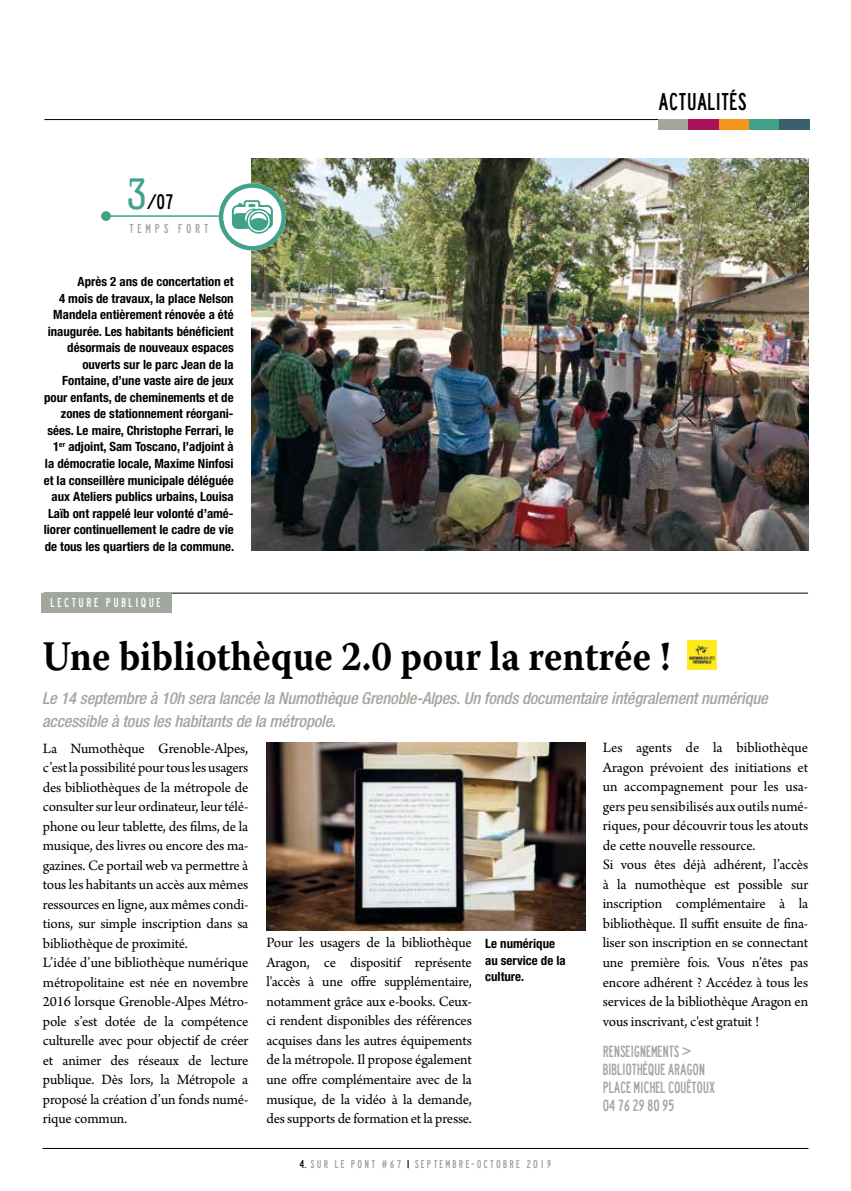
<style>
.page{position:relative;width:851px;height:1191px;background:#fff}
.page>*{position:absolute;margin:0;border:0;box-sizing:border-box;transform-origin:0 0}
.t1{font:700 42px "Warnock Pro";color:#000;scale:.9 1}
.t2{font:22.5px "lanea";color:#000}
.t3{font:19.5px "lanea";color:#000}
.t4{font:italic 500 condensed 16.5px/22.5px "Helvetica Neue";letter-spacing:-.01em;color:#a2a79e}
.t5{font:15px/19.5px "Arno Pro";letter-spacing:-.01em;color:#000}
.t6{font:15px/18px "lanea";letter-spacing:-.02em;color:#a2a79e;scale:.96 1}
.t7{font:700 condensed 12.75px/16.5px "Helvetica Neue";color:#000;text-align:right}
.t8{font:12px "lanea";letter-spacing:.2em;color:#fff}
.t9{font:12px "lanea";letter-spacing:.3em;color:#a2a79e}
.t10{font:10.5px "lanea";letter-spacing:.2em;color:#9c9e9f}
.s1{font-family:"Tower Print US";font-size:39.9px;color:#42a289}
.s2{color:#000}
</style>
<div class="page">
<hr style="left:43px;top:1148px;width:765px;height:1px;background:#000">
<img style="left:252px;top:159px;width:556px;height:391px">
<hr style="left:44px;top:119px;width:764px;height:1px;background:#000">
<div style="left:658px;top:119px;width:30px;height:10px;background:#a2a79e"></div>
<div style="left:688px;top:119px;width:30px;height:10px;background:#a81359"></div>
<div style="left:718px;top:119px;width:31px;height:10px;background:#f3951c"></div>
<div style="left:749px;top:119px;width:30px;height:10px;background:#42a289"></div>
<div style="left:779px;top:119px;width:30px;height:10px;background:#3a606e"></div>
<hr style="left:44px;top:593px;width:764px;height:1px;background:#000">
<div style="left:42px;top:593px;width:130px;height:19px;background:#a2a79e"></div>
<img style="left:266px;top:742px;width:319px;height:188px">
<hr style="left:108px;top:215px;width:113px;height:2px;background:#3ea289">
<div style="left:101px;top:211px;width:10px;height:10px;background:#3ea289;border-radius:50%"></div>
<svg style="left:219px;top:183px;width:67px;height:67px"></svg>
<img style="left:687px;top:640px;width:29px;height:30px">
<h3 class="t3" style="left:127px;top:189px;width:49px"><span class="s1">3</span>/07</h3>
<p class="t9" style="left:130px;top:222px;width:80px">TEMPS FORT</p>
<p class="t7" style="left:44px;top:273px;width:192px">Après 2 ans de concertation et<br>4 mois de travaux, la place Nelson Mandela entièrement rénovée a été inaugurée. Les habitants bénéficient désormais de nouveaux espaces ouverts sur le parc Jean de la Fontaine, d’une vaste aire de jeux pour enfants, de cheminements et de zones de stationnement réorgani&shy;sées. Le maire, Christophe Ferrari, le 1<sup>er</sup> adjoint, Sam Toscano, l’adjoint à la démocratie locale, Maxime Ninfosi et la conseillère municipale déléguée aux Ateliers publics urbains, Louisa Laïb ont rappelé leur volonté d’amé&shy;liorer continuellement le cadre de vie de tous les quartiers de la commune.</p>
<p class="t8" style="left:51px;top:595px;width:112px">LECTURE PUBLIQUE</p>
<h2 class="t2" style="left:658px;top:88px;width:90px">ACTUALITÉS</h2>
<h1 class="t1" style="left:42px;top:630px;width:699px">Une bibliothèque 2.0 pour la rentrée !</h1>
<p class="t4" style="left:42px;top:687px;width:727px">Le 14 septembre à 10h sera lancée la Numothèque Grenoble-Alpes. Un fonds documentaire intégralement numérique accessible à tous les habitants de la métropole.</p>
<p class="t5" style="left:43px;top:739px;width:207px">La Numothèque Grenoble-Alpes, c’est la possibilité pour tous les usagers des bibliothèques de la métropole de consulter sur leur ordinateur, leur télé&shy;phone ou leur tablette, des films, de la musique, des livres ou encore des ma&shy;gazines. Ce portail web va permettre à tous les habitants un accès aux mêmes ressources en ligne, aux mêmes condi&shy;tions, sur simple inscription dans sa bibliothèque de proximité.<br>L’idée d’une bibliothèque numérique métropolitaine est née en novembre 2016 lorsque Grenoble-Alpes Métro&shy;pole s’est dotée de la compétence culturelle avec pour objectif de créer et animer des réseaux de lecture publique. Dès lors, la Métropole a proposé la création d’un fonds numé&shy;rique commun.</p>
<p class="t5" style="left:266px;top:934px;width:207px;text-align:justify">Pour les usagers de la bibliothèque Aragon, ce dispositif représente l'accès à une offre supplémentaire, notamment grâce aux e-books. Ceux&shy;ci rendent disponibles des références acquises dans les autres équipements de la métropole. Il propose également une offre complémentaire avec de la musique, de la vidéo à la demande, des supports de formation et la presse.</p>
<p class="t7" style="left:485px;top:935px;width:82px;text-align:left">Le numérique au service de la culture.</p>
<p class="t10" style="left:299px;top:1157px;width:103px"><span class="s2">4.</span> SUR LE PONT #67</p>
<p class="t10" style="left:414px;top:1157px;width:138px">SEPTEMBRE-OCTOBRE 2019</p>
<p class="t5" style="left:602px;top:739px;width:207px">Les agents de la bibliothèque Aragon prévoient des initiations et un accompagnement pour les usa&shy;gers peu sensibilisés aux outils numé&shy;riques, pour découvrir tous les atouts de cette nouvelle ressource.<br>Si vous êtes déjà adhérent, l’accès à la numothèque est possible sur inscription complémentaire à la bibliothèque. Il suffit ensuite de fina&shy;liser son inscription en se connectant une première fois. Vous n’êtes pas encore adhérent ? Accédez à tous les services de la bibliothèque Aragon en vous inscrivant, c'est gratuit !</p>
<p class="t6" style="left:602px;top:1042px;width:119px">RENSEIGNEMENTS &gt;<br>BIBLIOTHÈQUE ARAGON<br>PLACE MICHEL COUÊTOUX<br>04 76 29 80 95</p>
</div>
